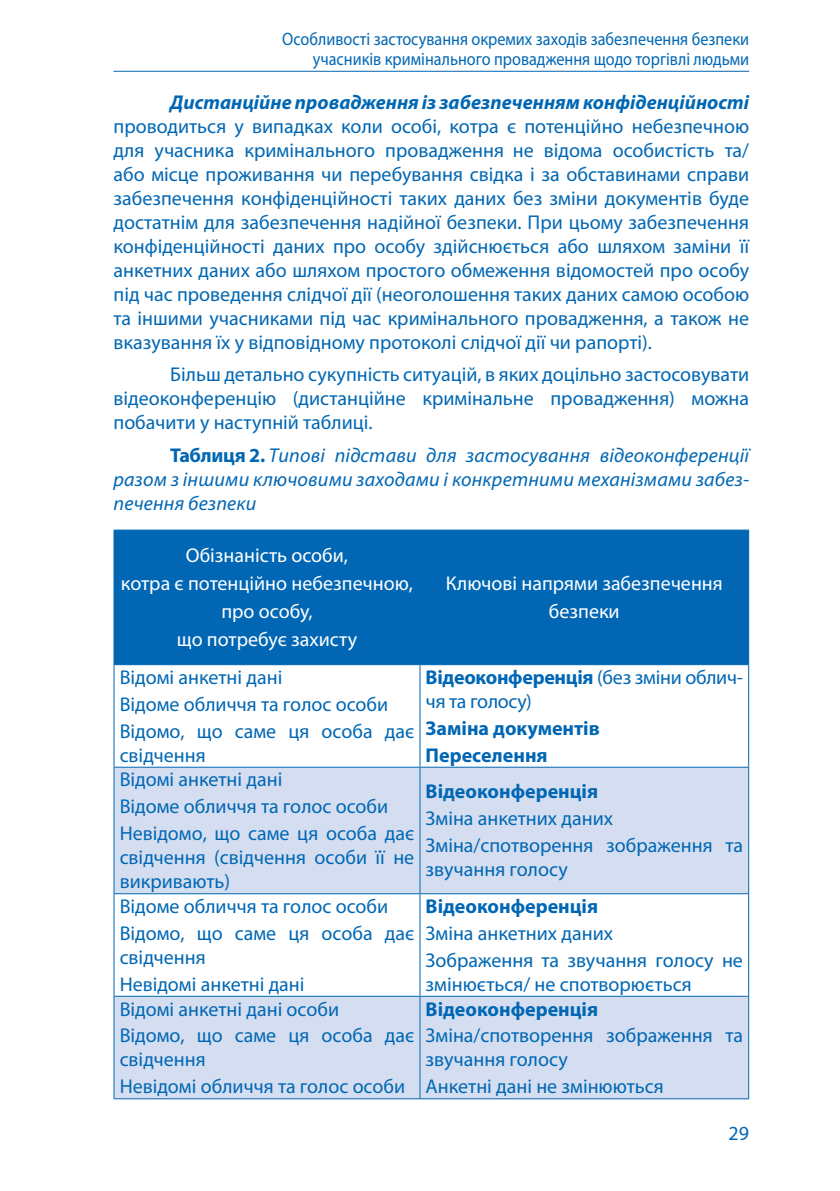
<style>
.page{position:relative;width:840px;height:1191px;background:#fff}
.page>*{position:absolute;margin:0;border:0;box-sizing:border-box;transform-origin:0 0}
.t1{font:20px/24px "Myriad Pro";color:#0167b4}
.t2{font:italic 20px/24px "Myriad Pro";letter-spacing:.01em;color:#0167b4;text-align:justify}
.t3{font:20px/28px "Myriad Pro";color:#fff;text-align:center}
.t4{font:700 20px/26.8px "Myriad Pro";color:#0167b4}
.t5{font:italic 700 20px "Myriad Pro";color:#0167b4}
.t6{font:18px/20px "Myriad Pro";color:#0167b4;text-align:right;scale:.9 1}
.s1{font-weight:700;font-style:normal}
.s2{font-weight:700}
</style>
<div class="page">
<hr style="left:113px;top:71px;width:635px;height:1px;background:#0167b4">
<div style="left:114px;top:530px;width:633px;height:134px;background:#0167b4"></div>
<svg style="left:114px;top:767px;width:633px;height:331px;fill:#d4def0"></svg>
<hr style="left:113px;top:529px;width:307px;height:1px;background:#0167b4">
<hr style="left:113px;top:530px;width:1px;height:134px;background:#0167b4">
<hr style="left:420px;top:529px;width:328px;height:1px;background:#0167b4">
<hr style="left:419px;top:530px;width:1px;height:134px;background:#0167b4">
<hr style="left:747px;top:530px;width:1px;height:134px;background:#0167b4">
<hr style="left:113px;top:664px;width:307px;height:1px;background:#0167b4">
<hr style="left:113px;top:665px;width:1px;height:101px;background:#0167b4">
<hr style="left:420px;top:664px;width:328px;height:1px;background:#0167b4">
<hr style="left:419px;top:665px;width:1px;height:101px;background:#0167b4">
<hr style="left:747px;top:665px;width:1px;height:101px;background:#0167b4">
<hr style="left:113px;top:766px;width:307px;height:1px;background:#0167b4">
<hr style="left:113px;top:767px;width:1px;height:126px;background:#0167b4">
<hr style="left:420px;top:766px;width:328px;height:1px;background:#0167b4">
<hr style="left:419px;top:767px;width:1px;height:126px;background:#0167b4">
<hr style="left:747px;top:767px;width:1px;height:126px;background:#0167b4">
<hr style="left:113px;top:893px;width:307px;height:1px;background:#0167b4">
<hr style="left:113px;top:894px;width:1px;height:101px;background:#0167b4">
<hr style="left:420px;top:893px;width:328px;height:1px;background:#0167b4">
<hr style="left:419px;top:894px;width:1px;height:101px;background:#0167b4">
<hr style="left:747px;top:894px;width:1px;height:101px;background:#0167b4">
<hr style="left:113px;top:995px;width:307px;height:1px;background:#0167b4">
<hr style="left:113px;top:996px;width:1px;height:102px;background:#0167b4">
<hr style="left:420px;top:995px;width:328px;height:1px;background:#0167b4">
<hr style="left:419px;top:996px;width:1px;height:102px;background:#0167b4">
<hr style="left:747px;top:996px;width:1px;height:102px;background:#0167b4">
<hr style="left:113px;top:1098px;width:307px;height:1px;background:#0167b4">
<hr style="left:420px;top:1098px;width:328px;height:1px;background:#0167b4">
<p class="t6" style="left:282px;top:29px;width:520px">Особливості застосування окремих заходів забезпечення безпеки учасників кримінального провадження щодо торгівлі людьми</p>
<p class="t5" style="left:170px;top:89px;width:580px">Дистанційне провадження із забезпеченням конфіденційності</p>
<p class="t1" style="left:113px;top:114px;width:637px;text-align:justify">проводиться у випадках коли особі, котра є потенційно небезпечною для учасника кримінального провадження не відома особистість та/ або місце проживання чи перебування свідка і за обставинами справи забезпечення конфіденційності таких даних без зміни документів буде достатнім для забезпечення надійної безпеки. При цьому забезпечення конфіденційності даних про особу здійснюється або шляхом заміни її анкетних даних або шляхом простого обмеження відомостей про особу під час проведення слідчої дії (неоголошення таких даних самою особою та іншими учасниками під час кримінального провадження, а також не вказування їх у відповідному протоколі слідчої дії чи рапорті).</p>
<p class="t1" style="left:113px;top:362px;width:637px;text-align:justify;text-indent:57px">Більш детально сукупність ситуацій, в яких доцільно застосовувати відеоконференцію (дистанційне кримінальне провадження) можна побачити у наступній таблиці.</p>
<p class="t2" style="left:113px;top:443px;width:636px;text-indent:57px"><span class="s1">Таблиця 2.</span> Типові підстави для застосування відеоконференції разом з іншими ключовими заходами і конкретними механізмами забез&shy;печення безпеки</p>
<p class="t3" style="left:121px;top:541px;width:293px">Обізнаність особи,<br>котра є потенційно небезпечною, про особу,<br>що потребує захисту</p>
<p class="t3" style="left:445px;top:569px;width:278px">Ключові напрями забезпечення безпеки</p>
<p class="t1" style="left:120px;top:663px;width:296px;line-height:26.8px">Відомі анкетні дані<br>Відоме обличчя та голос особи<br>Відомо, що саме ця особа дає</p>
<p class="t1" style="left:120px;top:742px;width:88px">свідчення</p>
<p class="t1" style="left:120px;top:766px;width:296px;line-height:26.8px">Відомі анкетні дані<br>Відоме обличчя та голос особи<br>Невідомо, що саме ця особа дає</p>
<p class="t1" style="left:120px;top:845px;width:296px">свідчення (свідчення особи її не викривають)</p>
<p class="t1" style="left:120px;top:892px;width:296px;line-height:26.8px">Відоме обличчя та голос особи<br>Відомо, що саме ця особа дає</p>
<p class="t1" style="left:120px;top:943px;width:186px;line-height:26.8px">свідчення<br>Невідомі анкетні дані</p>
<p class="t1" style="left:120px;top:995px;width:296px;line-height:26.8px">Відомі анкетні дані особи<br>Відомо, що саме ця особа дає</p>
<p class="t1" style="left:120px;top:1046px;width:287px;line-height:26.8px">свідчення<br>Невідомі обличчя та голос особи</p>
<p class="t1" style="left:425px;top:665px;width:318px"><span class="s2">Відеоконференція</span> (без зміни облич&shy;чя та голосу)</p>
<p class="t4" style="left:425px;top:714px;width:175px">Заміна документів<br>Переселення</p>
<p class="t4" style="left:425px;top:777px;width:174px">Відеоконференція</p>
<p class="t1" style="left:425px;top:805px;width:318px;line-height:26.8px">Зміна анкетних даних<br>Зміна/спотворення зображення та</p>
<p class="t1" style="left:425px;top:857px;width:143px">звучання голосу</p>
<p class="t4" style="left:425px;top:892px;width:174px">Відеоконференція</p>
<p class="t1" style="left:425px;top:919px;width:318px;line-height:26.8px">Зміна анкетних даних<br>Зображення та звучання голосу не</p>
<p class="t1" style="left:425px;top:971px;width:267px">змінюється/ не спотворюється</p>
<p class="t4" style="left:425px;top:994px;width:174px">Відеоконференція</p>
<p class="t1" style="left:425px;top:1023px;width:318px">Зміна/спотворення зображення та звучання голосу</p>
<p class="t1" style="left:425px;top:1074px;width:239px">Анкетні дані не змінюються</p>
<p class="t1" style="left:728px;top:1121px;width:22px">29</p>
</div>
